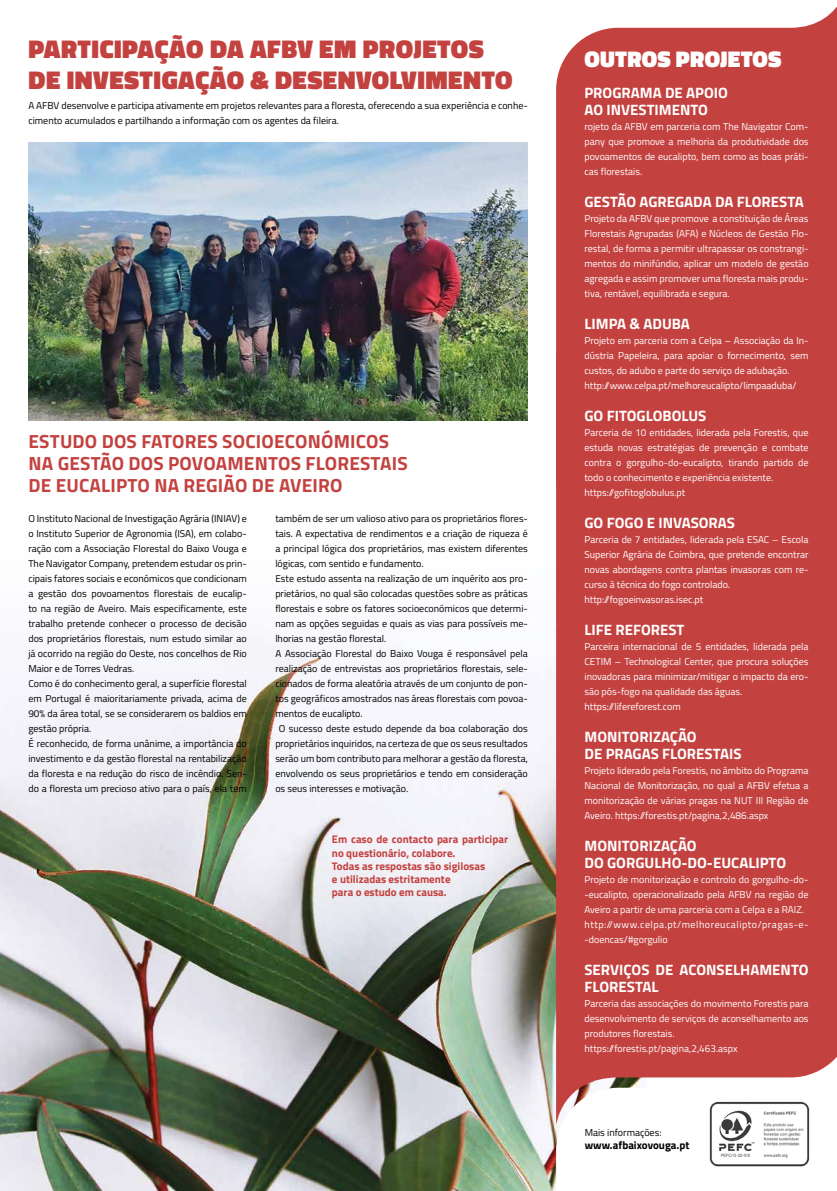
<style>
.page{position:relative;width:837px;height:1191px;background:#fff}
.page>*{position:absolute;margin:0;border:0;box-sizing:border-box;transform-origin:0 0}
.t1{font:900 26px/31.2px "Titillium Web";letter-spacing:.02em;color:#c34240}
.t2{font:900 23px "Titillium Web";letter-spacing:.01em;color:#fff}
.t3{font:700 19px/22px "Titillium Web";letter-spacing:.01em;color:#c34240}
.t4{font:700 15px/17px "Titillium Web";color:#fff}
.t5{font:700 11px/13.2px "Titillium Web";color:#c34240}
.t6{font:700 11px "Titillium Web";color:#000}
.t7{font:10px/15px "Titillium Web";color:#000}
.t8{font:10px/15px "Titillium Web";color:#fff}
</style>
<div class="page">
<img style="left:0;top:377px;width:556px;height:814px">
<img style="left:28px;top:142px;width:499px;height:278px">
<svg style="left:556px;top:584px;width:280px;height:541px;background:#c64e4c"></svg>
<svg style="left:556px;top:8px;width:280px;height:576px;background:#c64d4b"></svg>
<img style="left:706px;top:1098px;width:105px;height:69px">
<h1 class="t1" style="left:28px;top:33px;width:485px">PARTICIPAÇÃO DA AFBV EM PROJETOS<br>DE INVESTIGAÇÃO &amp; DESENVOLVIMENTO</h1>
<p class="t7" style="left:28px;top:97px;width:500px">A AFBV desenvolve e participa ativamente em projetos relevantes para a floresta, oferecendo a sua experiência e conhe&shy;cimento acumulados e partilhando a informação com os agentes da fileira.</p>
<h3 class="t3" style="left:29px;top:430px;width:380px">ESTUDO DOS FATORES SOCIOECONÓMICOS<br>NA GESTÃO DOS POVOAMENTOS FLORESTAIS<br>DE EUCALIPTO NA REGIÃO DE AVEIRO</h3>
<p class="t7" style="left:28px;top:510px;width:220px">O Instituto Nacional de Investigação Agrária (INIAV) e o Instituto Superior de Agronomia (ISA), em colabo&shy;ração com a Associação Florestal do Baixo Vouga e The Navigator Company, pretendem estudar os prin&shy;cipais fatores sociais e económicos que condicionam a gestão dos povoamentos florestais de eucalip&shy;to na região de Aveiro. Mais especificamente, este trabalho pretende conhecer o processo de decisão dos proprietários florestais, num estudo similar ao já ocorrido na região do Oeste, nos concelhos de Rio Maior e de Torres Vedras.<br>Como é do conhecimento geral, a superfície florestal em Portugal é maioritariamente privada, acima de 90% da área total, se se considerarem os baldios em gestão própria.<br>É reconhecido, de forma unânime, a importância do investimento e da gestão florestal na rentabilização da floresta e na redução do risco de incêndio. Sen&shy;do a floresta um precioso ativo para o país, ela tem</p>
<p class="t7" style="left:275px;top:510px;width:254px">também de ser um valioso ativo para os proprietários flores-</p>
<p class="t7" style="left:275px;top:525px;width:254px">tais. A expectativa de rendimentos e a criação de riqueza é</p>
<p class="t7" style="left:275px;top:540px;width:254px">a principal lógica dos proprietários, mas existem diferentes</p>
<p class="t7" style="left:275px;top:555px;width:150px">lógicas, com sentido e fundamento.</p>
<p class="t7" style="left:275px;top:570px;width:254px">Este estudo assenta na realização de um inquérito aos pro-</p>
<p class="t7" style="left:275px;top:585px;width:254px">prietários, no qual são colocadas questões sobre as práticas</p>
<p class="t7" style="left:275px;top:600px;width:254px">florestais e sobre os fatores socioeconómicos que determi-</p>
<p class="t7" style="left:275px;top:615px;width:254px">nam as opções seguidas e quais as vias para possíveis me-</p>
<p class="t7" style="left:275px;top:630px;width:112px">lhorias na gestão florestal.</p>
<p class="t7" style="left:275px;top:645px;width:254px">A Associação Florestal do Baixo Vouga é responsável pela</p>
<p class="t7" style="left:275px;top:660px;width:254px">realização de entrevistas aos proprietários florestais, sele-</p>
<p class="t7" style="left:275px;top:675px;width:254px">cionados de forma aleatória através de um conjunto de pon-</p>
<p class="t7" style="left:275px;top:690px;width:254px">tos geográficos amostrados nas áreas florestais com povoa-</p>
<p class="t7" style="left:275px;top:705px;width:89px">mentos de eucalipto.</p>
<p class="t7" style="left:279px;top:720px;width:250px">O sucesso deste estudo depende da boa colaboração dos</p>
<p class="t7" style="left:275px;top:735px;width:254px">proprietários inquiridos, na certeza de que os seus resultados</p>
<p class="t7" style="left:275px;top:750px;width:254px">serão um bom contributo para melhorar a gestão da floresta,</p>
<p class="t7" style="left:275px;top:765px;width:254px">envolvendo os seus proprietários e tendo em consideração</p>
<p class="t7" style="left:275px;top:780px;width:134px">os seus interesses e motivação.</p>
<p class="t5" style="left:332px;top:832px;width:178px">Em caso de contacto para participar no questionário, colabore.<br>Todas as respostas são sigilosas<br>e utilizadas estritamente<br>para o estudo em causa.</p>
<h2 class="t2" style="left:584px;top:42px;width:198px">OUTROS PROJETOS</h2>
<h3 class="t4" style="left:584px;top:84px;width:145px">PROGRAMA DE APOIO<br>AO INVESTIMENTO</h3>
<p class="t8" style="left:584px;top:119px;width:225px;text-align:justify">rojeto da AFBV em parceria com The Navigator Com&shy;pany que promove a melhoria da produtividade dos povoamentos de eucalipto, bem como as boas práti&shy;cas florestais.</p>
<h3 class="t4" style="left:584px;top:193px;width:221px">GESTÃO AGREGADA DA FLORESTA</h3>
<p class="t8" style="left:584px;top:211px;width:225px;text-align:justify">Projeto da AFBV que promove a constituição de Áreas Florestais Agrupadas (AFA) e Núcleos de Gestão Flo&shy;restal, de forma a permitir ultrapassar os constrangi&shy;mentos do minifúndio, aplicar um modelo de gestão agregada e assim promover uma floresta mais produ&shy;tiva, rentável, equilibrada e segura.</p>
<h3 class="t4" style="left:584px;top:315px;width:107px">LIMPA &amp; ADUBA</h3>
<p class="t8" style="left:584px;top:333px;width:225px">Projeto em parceria com a Celpa – Associação da In&shy;dústria Papeleira, para apoiar o fornecimento, sem custos, do adubo e parte do serviço de adubação. http://www.celpa.pt/melhoreucalipto/limpaaduba/</p>
<h3 class="t4" style="left:584px;top:407px;width:123px">GO FITOGLOBOLUS</h3>
<p class="t8" style="left:584px;top:425px;width:225px">Parceria de 10 entidades, liderada pela Forestis, que estuda novas estratégias de prevenção e combate contra o gorgulho-do-eucalipto, tirando partido de todo o conhecimento e experiência existente. https://gofitoglobulus.pt</p>
<h3 class="t4" style="left:584px;top:514px;width:152px">GO FOGO E INVASORAS</h3>
<p class="t8" style="left:584px;top:532px;width:225px">Parceria de 7 entidades, liderada pela ESAC – Escola Superior Agrária de Coimbra, que pretende encontrar novas abordagens contra plantas invasoras com re&shy;curso à técnica do fogo controlado. http://fogoeinvasoras.isec.pt</p>
<h3 class="t4" style="left:584px;top:621px;width:101px">LIFE REFOREST</h3>
<p class="t8" style="left:584px;top:639px;width:225px">Parceira internacional de 5 entidades, liderada pela CETIM – Technological Center, que procura soluções inovadoras para minimizar/mitigar o impacto da ero&shy;são pós-fogo na qualidade das águas. https://lifereforest.com</p>
<h3 class="t4" style="left:584px;top:728px;width:158px">MONITORIZAÇÃO<br>DE PRAGAS FLORESTAIS</h3>
<p class="t8" style="left:584px;top:763px;width:225px;text-align:justify">Projeto liderado pela Forestis, no âmbito do Programa Nacional de Monitorização, no qual a AFBV efetua a monitorização de várias pragas na NUT III Região de Aveiro. https://forestis.pt/pagina,2,486.aspx</p>
<h3 class="t4" style="left:584px;top:837px;width:203px">MONITORIZAÇÃO<br>DO GORGULHO-DO-EUCALIPTO</h3>
<p class="t8" style="left:584px;top:872px;width:225px">Projeto de monitorização e controlo do gorgulho-do--eucalipto, operacionalizado pela AFBV na região de Aveiro a partir de uma parceria com a Celpa e a RAIZ. http://www.celpa.pt/melhoreucalipto/pragas-e--doencas/#gorgulio</p>
<h3 class="t4" style="left:584px;top:961px;width:225px">SERVIÇOS DE ACONSELHAMENTO<br>FLORESTAL</h3>
<p class="t8" style="left:584px;top:996px;width:225px">Parceria das associações do movimento Forestis para desenvolvimento de serviços de aconselhamento aos produtores florestais. https://forestis.pt/pagina,2,463.aspx</p>
<p class="t7" style="left:584px;top:1124px;width:78px">Mais informações:</p>
<p class="t6" style="left:584px;top:1136px;width:106px">www.afbaixovouga.pt</p>
</div>
